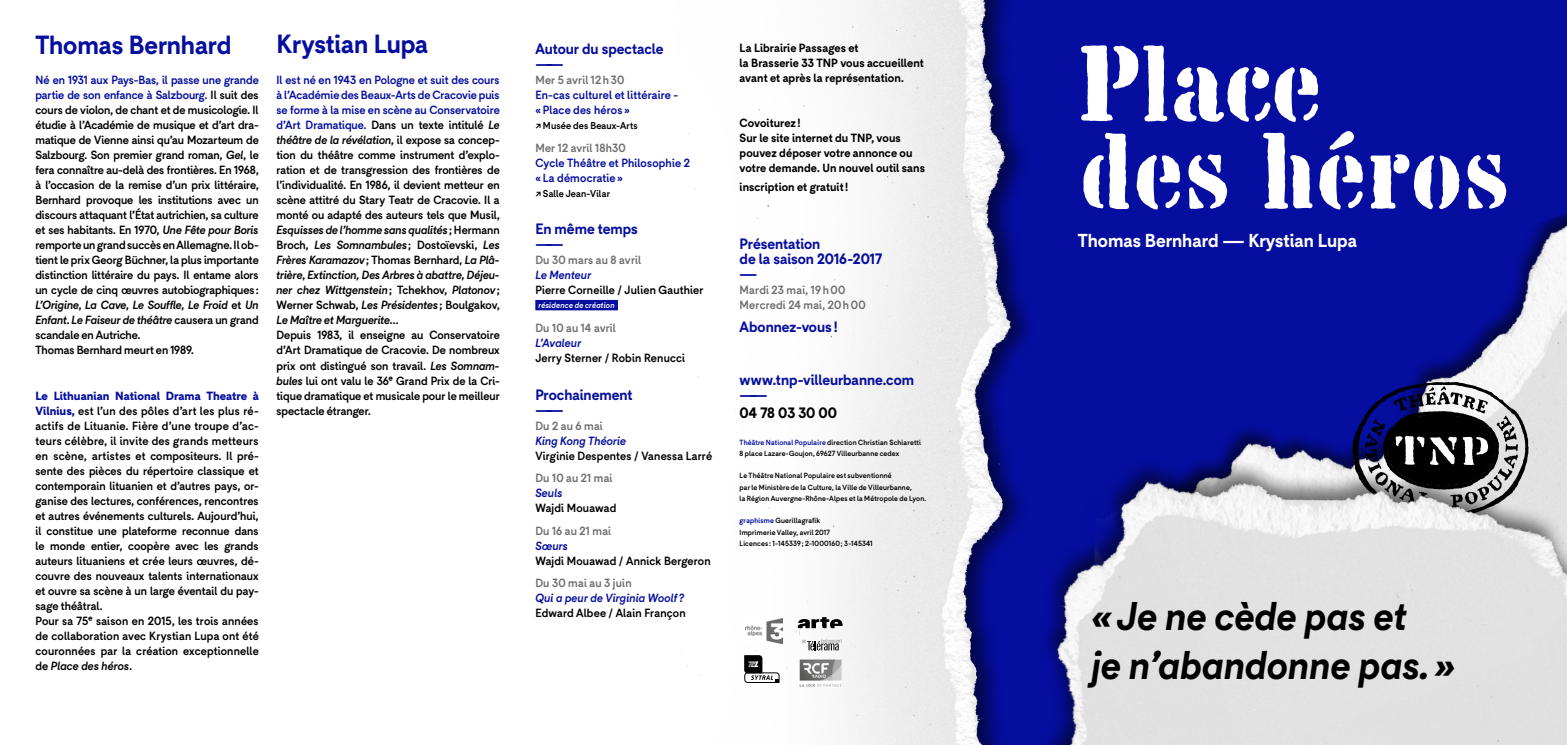
<style>
.page{position:relative;width:1567px;height:745px;background:#fff}
.page>*{position:absolute;margin:0;border:0;box-sizing:border-box;transform-origin:0 0}
.t1{font:107.5px/87.5px "Chaillot";letter-spacing:-.01em;color:#fff}
.t2{font:italic 700 40px/48.8px "G Gpopulaire";color:#000}
.t3{font:700 26.25px "G Gpopulaire";letter-spacing:-.005em;color:#060e9f}
.t4{font:700 18.75px "G Gpopulaire";color:#fff}
.t5{font:700 15px/15px "G Gpopulaire";color:#060e9f}
.t6{font:700 15px "G Gpopulaire";letter-spacing:-.005em;color:#000}
.t7{font:600 11.88px/15px "G Gpopulaire";letter-spacing:-.01em;color:#000}
.t8{font:700 11.88px/15px "G Gpopulaire";letter-spacing:.005em;color:#000}
.t9{font:600 11.88px/15px "G Gpopulaire";letter-spacing:.005em;color:#706f6f}
.t10{font:600 11.88px/15px "G Gpopulaire";letter-spacing:.005em;color:#060e9f}
.t11{font:italic 600 11.88px "G Gpopulaire";letter-spacing:.005em;color:#060e9f}
.t12{font:600 10px "G Gpopulaire";color:#000}
.t13{font:italic 600 8.12px "G Gpopulaire";letter-spacing:.015em;color:#fff}
.t14{font:600 7.5px/11.2px "G Gpopulaire";letter-spacing:.01em;color:#000}
.s1{color:#060e9f}
.s2{font-style:italic}
.s3{font-weight:800;color:#060e9f}
</style>
<div class="page">
<div style="left:702px;top:0;width:864px;height:744px;background:#060e9f"></div>
<img style="left:681px;top:0;width:348px;height:744px">
<img style="left:1413px;top:213px;width:153px;height:189px">
<svg style="left:1377px;top:381px;width:151px;height:21px"></svg>
<div style="left:947px;top:456px;width:619px;height:288px;background:#000;opacity:.55"></div>
<img style="left:972px;top:402px;width:594px;height:342px">
<div style="left:535px;top:300px;width:83px;height:10px;background:#060e9f"></div>
<svg style="left:797px;top:616px;width:51px;height:39px;background:#c4c4c4"></svg>
<img style="left:799px;top:659px;width:42px;height:27px">
<img style="left:746px;top:618px;width:36px;height:25px">
<svg style="left:744px;top:655px;width:35px;height:27px"></svg>
<h3 class="t3" style="left:35px;top:28px;width:198px">Thomas Bernhard</h3>
<p class="t7" style="left:35px;top:72px;width:225px"><span class="s1">Né en 1931 aux Pays-Bas, il passe une grande partie de son enfance à Salzbourg.</span> Il suit des cours de violon, de chant et de musicologie. Il étudie à l’Académie de musique et d’art dra&shy;matique de Vienne ainsi qu’au Mozarteum de Salzbourg. Son premier grand roman, <span class="s2">Gel</span>, le fera connaître au-delà des frontières. En 1968, à l’occasion de la remise d’un prix littéraire, Bernhard provoque les institutions avec un discours attaquant l’État autrichien, sa culture et ses habitants. En 1970, <span class="s2">Une Fête pour Boris </span>remporte un grand succès en Allemagne. Il ob&shy;tient le prix Georg Büchner, la plus importante distinction littéraire du pays. Il entame alors un cycle de cinq œuvres autobiographiques:<br><span class="s2">L’Origine</span>, <span class="s2">La Cave</span>, <span class="s2">Le Souffle</span>, <span class="s2">Le Froid</span> et <span class="s2">Un Enfant</span>. <span class="s2">Le Faiseur de théâtre</span> causera un grand scandale en Autriche.<br>Thomas Bernhard meurt en 1989.</p>
<p class="t7" style="left:35px;top:387px;width:225px"><span class="s3">Le Lithuanian National Drama Theatre à Vilnius,</span> est l’un des pôles d’art les plus ré&shy;actifs de Lituanie. Fière d’une troupe d’ac&shy;teurs célèbre, il invite des grands metteurs en scène, artistes et compositeurs. Il pré&shy;sente des pièces du répertoire classique et contemporain lituanien et d’autres pays, or&shy;ganise des lectures, conférences, rencontres et autres événements culturels. Aujourd’hui, il constitue une plateforme reconnue dans le monde entier, coopère avec les grands auteurs lituaniens et crée leurs œuvres, dé&shy;couvre des nouveaux talents internationaux et ouvre sa scène à un large éventail du pay&shy;sage théâtral.<br>Pour sa 75e saison en 2015, les trois années de collaboration avec Krystian Lupa ont été couronnées par la création exceptionnelle de <span class="s2">Place des héros</span>.</p>
<h3 class="t3" style="left:276px;top:27px;width:153px">Krystian Lupa</h3>
<p class="t7" style="left:276px;top:72px;width:225px"><span class="s1">Il est né en 1943 en Pologne et suit des cours à l’Académie des Beaux-Arts de Cracovie puis se forme à la mise en scène au Conservatoire d’Art Dramatique.</span> Dans un texte intitulé <span class="s2">Le théâtre de la révélation</span>, il expose sa concep&shy;tion du théâtre comme instrument d’explo&shy;ration et de transgression des frontières de l’individualité. En 1986, il devient metteur en scène attitré du Stary Teatr de Cracovie. Il a monté ou adapté des auteurs tels que Musil, <span class="s2">Esquisses de l’homme sans qualités</span>; Hermann Broch, <span class="s2">Les Somnambules</span>; Dostoïevski, <span class="s2">Les Frères Karamazov</span>; Thomas Bernhard, <span class="s2">La Plâ&shy;trière</span>, <span class="s2">Extinction, Des Arbres à abattre, Déjeu&shy;ner chez Wittgenstein</span>; Tchekhov, <span class="s2">Platonov</span>; Werner Schwab, <span class="s2">Les Présidentes</span>; Boulgakov, <span class="s2">Le Maître et Marguerite</span>…<br>Depuis 1983, il enseigne au Conservatoire d’Art Dramatique de Cracovie. De nombreux prix ont distingué son travail. <span class="s2">Les Somnam&shy;bules</span> lui ont valu le 36e Grand Prix de la Cri&shy;tique dramatique et musicale pour le meilleur spectacle étranger.</p>
<p class="t5" style="left:535px;top:41px;width:130px">Autour du spectacle ——</p>
<p class="t9" style="left:535px;top:72px;width:91px">Mer 5 avril 12h30</p>
<p class="t10" style="left:535px;top:87px;width:144px">En-cas culturel et littéraire - «Place des héros»</p>
<p class="t12" style="left:535px;top:119px;width:104px">↗ Musée des Beaux-Arts</p>
<p class="t9" style="left:535px;top:140px;width:92px">Mer 12 avril 18h30</p>
<p class="t10" style="left:535px;top:155px;width:156px">Cycle Théâtre et Philosophie 2 «La démocratie»</p>
<p class="t12" style="left:535px;top:186px;width:76px">↗ Salle Jean-Vilar</p>
<p class="t5" style="left:535px;top:221px;width:104px">En même temps ——</p>
<p class="t9" style="left:535px;top:252px;width:107px">Du 30 mars au 8 avril</p>
<p class="t11" style="left:535px;top:267px;width:58px">Le Menteur</p>
<p class="t7" style="left:535px;top:282px;width:170px">Pierre Corneille / Julien Gauthier</p>
<p class="t13" style="left:538px;top:299px;width:78px">résidence de création</p>
<p class="t9" style="left:535px;top:320px;width:82px">Du 10 au 14 avril</p>
<p class="t11" style="left:535px;top:334px;width:47px">L’Avaleur</p>
<p class="t7" style="left:535px;top:350px;width:151px">Jerry Sterner / Robin Renucci</p>
<p class="t5" style="left:535px;top:386px;width:99px">Prochainement ——</p>
<p class="t9" style="left:535px;top:417px;width:69px">Du 2 au 6 mai</p>
<p class="t11" style="left:535px;top:432px;width:92px">King Kong Théorie</p>
<p class="t7" style="left:535px;top:447px;width:178px">Virginie Despentes / Vanessa Larré</p>
<p class="t9" style="left:535px;top:470px;width:79px">Du 10 au 21 mai</p>
<p class="t11" style="left:535px;top:484px;width:29px">Seuls</p>
<p class="t7" style="left:535px;top:500px;width:83px">Wajdi Mouawad</p>
<p class="t9" style="left:535px;top:522px;width:77px">Du 16 au 21 mai</p>
<p class="t11" style="left:535px;top:537px;width:34px">Sœurs</p>
<p class="t7" style="left:535px;top:552px;width:177px">Wajdi Mouawad / Annick Bergeron</p>
<p class="t9" style="left:535px;top:575px;width:98px">Du 30 mai au 3 juin</p>
<p class="t11" style="left:535px;top:589px;width:151px">Qui a peur de Virginia Woolf?</p>
<p class="t7" style="left:535px;top:605px;width:152px">Edward Albee / Alain Françon</p>
<p class="t8" style="left:739px;top:40px;width:186px">La Librairie Passages et<br>la Brasserie 33 TNP vous accueillent avant et après la représentation.</p>
<p class="t8" style="left:739px;top:115px;width:187px">Covoiturez !<br>Sur le site internet du TNP, vous pouvez déposer votre annonce ou votre demande. Un nouvel outil sans</p>
<p class="t8" style="left:739px;top:179px;width:110px">inscription et gratuit!</p>
<p class="t5" style="left:739px;top:236px;width:144px">Présentation<br>de la saison 2016-2017 —</p>
<p class="t9" style="left:739px;top:282px;width:128px">Mardi 23 mai, 19h00<br>Mercredi 24 mai, 20h00</p>
<p class="t5" style="left:739px;top:318px;width:99px">Abonnez-vous !</p>
<p class="t5" style="left:739px;top:371px;width:176px">www.tnp-villeurbanne.com ——</p>
<p class="t6" style="left:739px;top:403px;width:99px">04 78 03 30 00</p>
<p class="t14" style="left:739px;top:436px;width:183px"><span class="s1">Théâtre National Populaire</span> direction Christian Schiaretti<br>8 place Lazare-Goujon, 69627 Villeurbanne cedex</p>
<p class="t14" style="left:739px;top:469px;width:188px">Le Théâtre National Populaire est subventionné<br>par le Ministère de la Culture, la Ville de Villeurbanne,<br>la Région Auvergne-Rhône-Alpes et la Métropole de Lyon.</p>
<p class="t14" style="left:739px;top:514px;width:135px"><span class="s1">graphisme</span> Guerillagrafik<br>Imprimerie Valley, avril 2017<br>Licences: 1-145339; 2-1000160; 3-145341</p>
<h1 class="t1" style="left:1077px;top:40px;width:435px">Place<br>des héros</h1>
<h3 class="t4" style="left:1077px;top:228px;width:281px">Thomas Bernhard — Krystian Lupa</h3>
<h2 class="t2" style="left:1091px;top:589px;width:365px">«Je ne cède pas et<br>je n’abandonne pas.»</h2>
</div>
